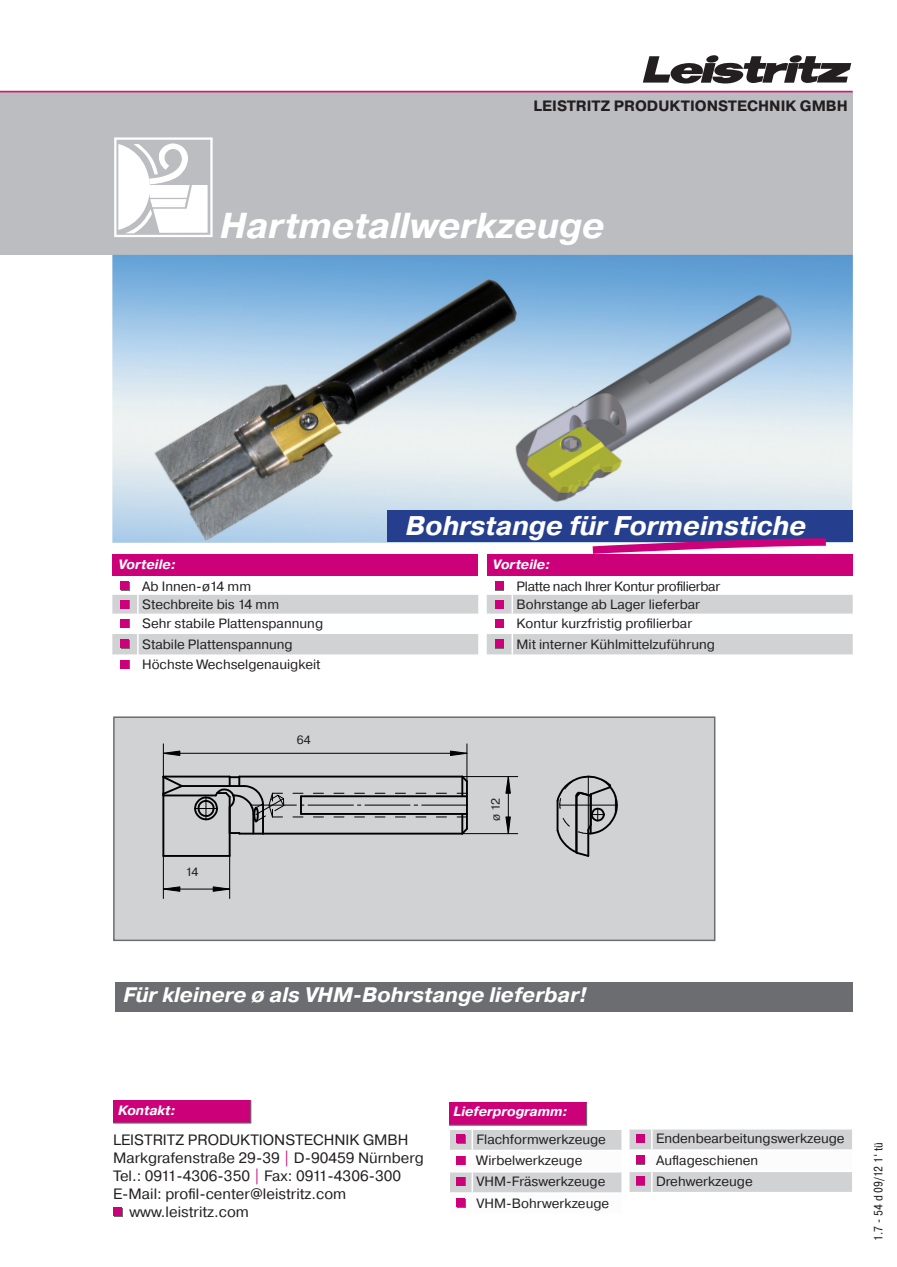
<style>
.page{position:relative;width:897px;height:1267px;background:#fff}
.page>*{position:absolute;margin:0;border:0;box-sizing:border-box;transform-origin:0 0}
.t1{font:italic 36px "Pragmatica Bold A";color:#fff}
.t2{font:italic 27px "Pragmatica Bold A";color:#fff}
.t3{font:italic 21px "Pragmatica Bold A";color:#fff}
.t4{font:15px "Pragmatica Book A";color:#231f20}
.t5{font:15px "Pragmatica Bold A";color:#231f20}
.t6{font:13.5px/21.3px "Pragmatica Book A";color:#231f20}
.t7{font:italic 13.5px "Pragmatica Bold A";color:#fff}
.t8{font:12px "Pragmatica Cond A";color:#231f20}
.t9{font:12px "Pragmatica Book A";color:#231f20}
.s1{color:#cc017a}
</style>
<div class="page">
<div style="left:116px;top:982px;width:736px;height:30px;background:#6c6d70"></div>
<div style="left:114px;top:717px;width:600px;height:223px;background:#d1d2d4"></div>
<hr style="left:251px;top:804px;width:45px;height:1px;background:#000">
<hr style="left:308px;top:804px;width:45px;height:1px;background:#000">
<hr style="left:365px;top:804px;width:45px;height:1px;background:#000">
<hr style="left:421px;top:804px;width:46px;height:1px;background:#000">
<hr style="left:163px;top:855px;width:67px;height:1px;background:#000">
<hr style="left:162px;top:793px;width:2px;height:62px;background:#000">
<hr style="left:229px;top:796px;width:1px;height:59px;background:#000">
<hr style="left:301px;top:813px;width:166px;height:1px;background:#000">
<svg style="left:293px;top:793px;width:11px;height:24px"></svg>
<hr style="left:301px;top:795px;width:166px;height:2px;background:#000">
<hr style="left:263px;top:832px;width:199px;height:2px;background:#000">
<hr style="left:163px;top:775px;width:67px;height:2px;background:#000">
<svg style="left:457px;top:773px;width:12px;height:62px"></svg>
<hr style="left:239px;top:775px;width:223px;height:2px;background:#000">
<hr style="left:163px;top:794px;width:53px;height:2px;background:#000">
<hr style="left:182px;top:785px;width:57px;height:2px;background:#000">
<svg style="left:162px;top:774px;width:22px;height:22px"></svg>
<svg style="left:556px;top:775px;width:62px;height:82px"></svg>
<hr style="left:163px;top:753px;width:304px;height:1px;background:#000">
<hr style="left:163px;top:743px;width:1px;height:34px;background:#000">
<hr style="left:466px;top:743px;width:1px;height:38px;background:#000">
<svg style="left:163px;top:750px;width:17px;height:5px"></svg>
<svg style="left:450px;top:750px;width:17px;height:5px"></svg>
<hr style="left:508px;top:776px;width:1px;height:57px;background:#000">
<hr style="left:462px;top:833px;width:55px;height:1px;background:#000">
<hr style="left:462px;top:776px;width:55px;height:1px;background:#000">
<svg style="left:505px;top:816px;width:5px;height:17px"></svg>
<svg style="left:505px;top:776px;width:5px;height:17px"></svg>
<hr style="left:163px;top:888px;width:67px;height:1px;background:#000">
<hr style="left:229px;top:855px;width:1px;height:43px;background:#000">
<hr style="left:163px;top:855px;width:1px;height:43px;background:#000">
<svg style="left:213px;top:886px;width:17px;height:5px"></svg>
<svg style="left:163px;top:886px;width:17px;height:5px"></svg>
<svg style="left:193px;top:776px;width:91px;height:58px"></svg>
<div style="left:113px;top:716px;width:602px;height:225px;border:2px solid #6c6d70"></div>
<svg style="left:642px;top:55px;width:209px;height:29px"></svg>
<div style="left:0;top:92px;width:852px;height:163px;background:#bcbdc0"></div>
<hr style="left:0;top:91px;width:852px;height:1px;background:#cc1e79">
<div style="left:114px;top:137px;width:98px;height:100px;border:2px solid #fff"></div>
<svg style="left:118px;top:143px;width:89px;height:90px"></svg>
<img style="left:112px;top:255px;width:740px;height:287px">
<div style="left:387px;top:509px;width:465px;height:32px;background:#253f8e"></div>
<svg style="left:585px;top:538px;width:248px;height:16px"></svg>
<div style="left:112px;top:554px;width:366px;height:22px;background:#cc017a"></div>
<svg style="left:112px;top:590px;width:366px;height:64px"></svg>
<hr style="left:137px;top:613px;width:2px;height:21px;background:#fff">
<hr style="left:137px;top:634px;width:2px;height:20px;background:#fff">
<div style="left:121px;top:581px;width:9px;height:9px;background:#6c6d70"></div>
<div style="left:120px;top:581px;width:9px;height:9px;background:#cc017a"></div>
<div style="left:121px;top:600px;width:9px;height:9px;background:#6c6d70"></div>
<div style="left:120px;top:600px;width:9px;height:9px;background:#cc017a"></div>
<svg style="left:121px;top:619px;width:9px;height:9px"></svg>
<div style="left:120px;top:618px;width:9px;height:9px;background:#cc017a"></div>
<div style="left:121px;top:639px;width:9px;height:9px;background:#6c6d70"></div>
<div style="left:120px;top:639px;width:9px;height:9px;background:#cc017a"></div>
<svg style="left:121px;top:660px;width:9px;height:9px"></svg>
<div style="left:120px;top:659px;width:9px;height:9px;background:#cc017a"></div>
<div style="left:486px;top:554px;width:366px;height:22px;background:#cc017a"></div>
<svg style="left:487px;top:590px;width:365px;height:64px"></svg>
<hr style="left:511px;top:613px;width:2px;height:21px;background:#fff">
<hr style="left:511px;top:634px;width:2px;height:20px;background:#fff">
<div style="left:495px;top:581px;width:9px;height:9px;background:#cc017a"></div>
<div style="left:495px;top:600px;width:9px;height:9px;background:#cc017a"></div>
<div style="left:495px;top:619px;width:9px;height:9px;background:#cc017a"></div>
<div style="left:495px;top:618px;width:8px;height:9px;background:#cc017a"></div>
<div style="left:495px;top:639px;width:9px;height:9px;background:#cc017a"></div>
<div style="left:113px;top:1100px;width:138px;height:22px;background:#cc017a"></div>
<hr style="left:113px;top:1122px;width:138px;height:1px;background:#6c6d70">
<svg style="left:250px;top:1100px;width:1px;height:22px"></svg>
<div style="left:113px;top:1207px;width:9px;height:9px;background:#cc017a"></div>
<svg style="left:449px;top:1102px;width:403px;height:106px"></svg>
<hr style="left:851px;top:1171px;width:2px;height:20px;background:#fff">
<hr style="left:628px;top:1191px;width:23px;height:2px;background:#fff">
<hr style="left:651px;top:1191px;width:202px;height:2px;background:#fff">
<div style="left:636px;top:1134px;width:9px;height:9px;background:#cc017a"></div>
<div style="left:635px;top:1133px;width:9px;height:9px;background:#cc017a"></div>
<div style="left:636px;top:1155px;width:9px;height:9px;background:#cc017a"></div>
<div style="left:635px;top:1155px;width:9px;height:9px;background:#cc017a"></div>
<div style="left:636px;top:1176px;width:9px;height:9px;background:#cc017a"></div>
<div style="left:635px;top:1176px;width:9px;height:9px;background:#cc017a"></div>
<p class="t5" style="left:533px;top:97px;width:316px">LEISTRITZ PRODUKTIONSTECHNIK GMBH</p>
<h1 class="t1" style="left:220px;top:203px;width:386px">Hartmetallwerkzeuge</h1>
<p class="t7" style="left:118px;top:555px;width:59px">Vorteile:</p>
<p class="t6" style="left:142px;top:576px;width:182px;line-height:18.8px">Ab Innen-ø14 mm<br>Stechbreite bis 14 mm<br>Sehr stabile Plattenspannung</p>
<p class="t6" style="left:142px;top:633px;width:180px;line-height:20.4px">Stabile Plattenspannung<br>Höchste Wechselgenauigkeit</p>
<p class="t9" style="left:185px;top:865px;width:14px">14</p>
<p class="t9" style="left:297px;top:732px;width:15px">64</p>
<h2 class="t2" style="left:406px;top:509px;width:402px">Bohrstange für Formeinstiche</h2>
<p class="t7" style="left:492px;top:555px;width:59px">Vorteile:</p>
<p class="t6" style="left:516px;top:576px;width:205px;line-height:18.8px">Platte nach Ihrer Kontur profilierbar<br>Bohrstange ab Lager lieferbar<br>Kontur kurzfristig profilierbar</p>
<p class="t6" style="left:516px;top:633px;width:200px">Mit interner Kühlmittelzuführung</p>
<p class="t9" style="left:489px;top:821px;width:24px;rotate:-90deg">ø 12</p>
<h3 class="t3" style="left:123px;top:981px;width:465px">Für kleinere ø als VHM-Bohrstange lieferbar!</h3>
<p class="t7" style="left:118px;top:1101px;width:59px">Kontakt:</p>
<p class="t7" style="left:453px;top:1102px;width:116px">Lieferprogramm:</p>
<p class="t4" style="left:113px;top:1130px;width:297px">LEISTRITZ PRODUKTIONSTECHNIK GMBH</p>
<p class="t4" style="left:113px;top:1148px;width:312px">Markgrafenstraße 29-39 <span class="s1">|</span> D-90459 Nürnberg</p>
<p class="t4" style="left:113px;top:1166px;width:289px">Tel.: 0911-4306-350 <span class="s1">|</span> Fax: 0911-4306-300</p>
<p class="t4" style="left:113px;top:1184px;width:235px">E-Mail: profil-center@leistritz.com</p>
<p class="t4" style="left:129px;top:1202px;width:121px">www.leistritz.com</p>
<p class="t6" style="left:476px;top:1128px;width:134px">Flachformwerkzeuge<br>Wirbelwerkzeuge<br>VHM-Fräswerkzeuge<br>VHM-Bohrwerkzeuge</p>
<p class="t6" style="left:656px;top:1127px;width:190px">Endenbearbeitungswerkzeuge<br>Auflageschienen<br>Drehwerkzeuge</p>
<p class="t8" style="left:870px;top:1240px;width:100px;rotate:-90deg">1.7 - 54 d 09/12 1‘ tü</p>
</div>
